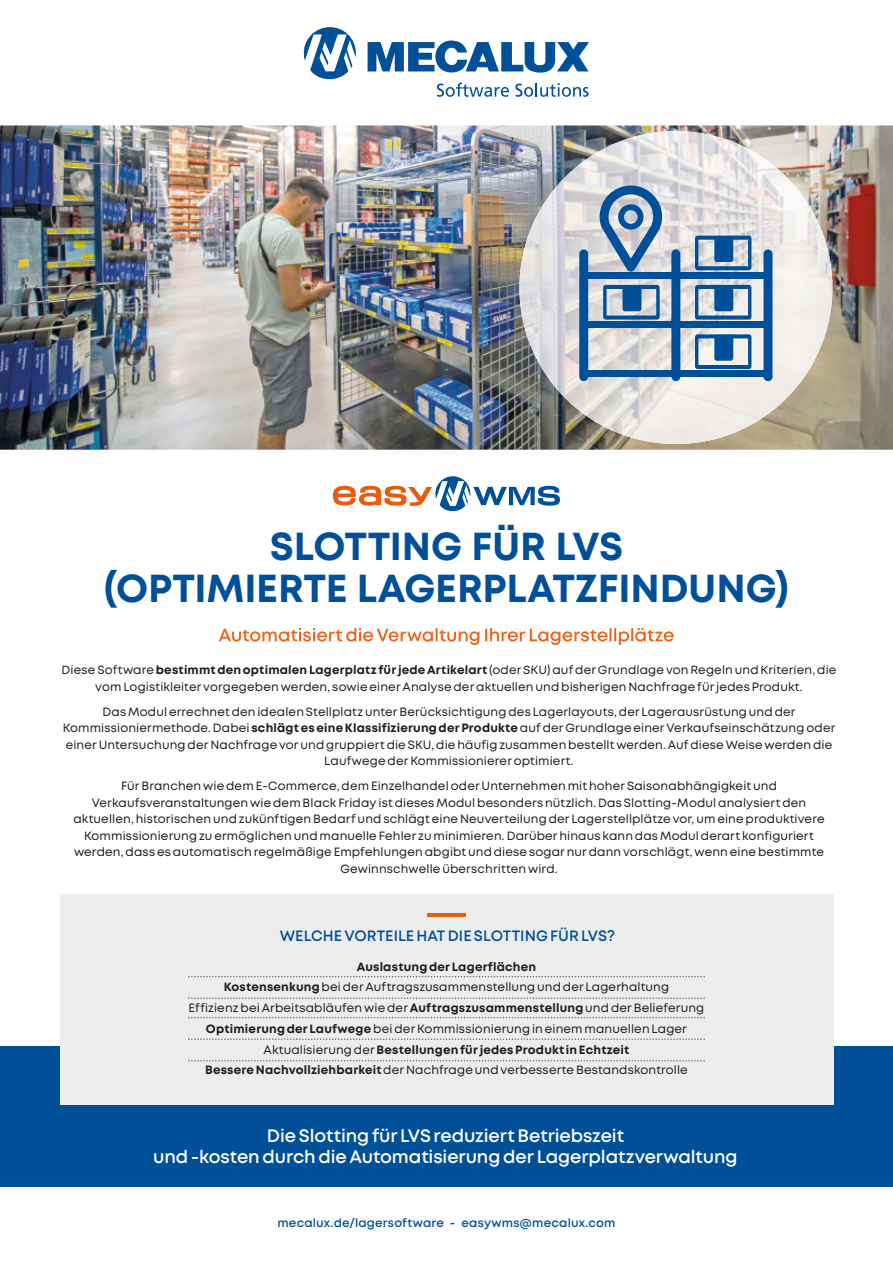
<style>
.page{position:relative;width:893px;height:1263px;background:#fff}
.page>*{position:absolute;margin:0;border:0;box-sizing:border-box;transform-origin:0 0}
.t1{font:700 39px/42px "Mont";letter-spacing:-.005em;color:#005099;text-align:center}
.t2{font:600 18px/21px "Mont";letter-spacing:-.005em;color:#fff;text-align:center}
.t3{font:600 15px "Mont";letter-spacing:.005em;color:#005099}
.t4{font:12px/16.5px "Mont";letter-spacing:.01em;color:#1d1d1b;text-align:center}
.t5{font:600 12px "Mont";letter-spacing:.015em;color:#005099}
.s1{font-weight:700}
</style>
<div class="page">
<img style="left:63px;top:665px;width:55px;height:1px">
<img style="left:157px;top:665px;width:311px;height:1px">
<img style="left:490px;top:665px;width:338px;height:1px">
<img style="left:219px;top:628px;width:455px;height:17px">
<img style="left:0;top:125px;width:893px;height:325px">
<img style="left:519px;top:131px;width:209px;height:313px">
<img style="left:728px;top:140px;width:104px;height:295px">
<div style="left:579px;top:249px;width:9px;height:132px;background:#005099;border-radius:4px"></div>
<div style="left:763px;top:249px;width:9px;height:132px;background:#005099;border-radius:4px"></div>
<div style="left:671px;top:249px;width:9px;height:132px;background:#005099;border-radius:4px"></div>
<div style="left:585px;top:371px;width:182px;height:6px;background:#005099"></div>
<div style="left:585px;top:322px;width:182px;height:6px;background:#005099"></div>
<div style="left:585px;top:272px;width:182px;height:7px;background:#005099"></div>
<svg style="left:603px;top:285px;width:57px;height:35px;background:#6992b8"></svg>
<svg style="left:695px;top:285px;width:56px;height:35px;background:#6e96bb"></svg>
<svg style="left:695px;top:236px;width:56px;height:34px;background:#6992b9"></svg>
<svg style="left:695px;top:334px;width:56px;height:35px;background:#729abf"></svg>
<svg style="left:600px;top:185px;width:62px;height:87px;background:#86a3c0"></svg>
<div style="left:0;top:1046px;width:893px;height:140px;background:#005099"></div>
<div style="left:60px;top:894px;width:773px;height:210px;background:#ededed"></div>
<svg style="left:188px;top:976px;width:517px;height:1px"></svg>
<svg style="left:188px;top:997px;width:517px;height:2px"></svg>
<svg style="left:188px;top:1017px;width:517px;height:1px"></svg>
<svg style="left:188px;top:1038px;width:517px;height:2px"></svg>
<svg style="left:188px;top:1060px;width:517px;height:1px"></svg>
<hr style="left:427px;top:913px;width:39px;height:3px;background:#ea5b0c">
<svg style="left:437px;top:83px;width:72px;height:14px"></svg>
<svg style="left:515px;top:83px;width:74px;height:14px"></svg>
<svg style="left:303px;top:27px;width:53px;height:52px"></svg>
<svg style="left:368px;top:41px;width:221px;height:32px"></svg>
<svg style="left:333px;top:476px;width:227px;height:35px"></svg>
<h1 class="t1" style="left:104px;top:525px;width:687px">SLOTTING FÜR LVS<br>(OPTIMIERTE LAGERPLATZFINDUNG)</h1>
<p class="t4" style="left:62px;top:662px;width:776px">Diese Software <span class="s1">bestimmt den optimalen Lagerplatz für jede Artikelart</span> (oder SKU) auf der Grundlage von Regeln und Kriterien, die vom Logistikleiter vorgegeben werden, sowie einer Analyse der aktuellen und bisherigen Nachfrage für jedes Produkt.</p>
<p class="t4" style="left:63px;top:703px;width:774px">Das Modul errechnet den idealen Stellplatz unter Berücksichtigung des Lagerlayouts, der Lagerausrüstung und der Kommissioniermethode. Dabei <span class="s1">schlägt es eine Klassifizierung der Produkte</span> auf der Grundlage einer Verkaufseinschätzung oder einer Untersuchung der Nachfrage vor und gruppiert die SKU, die häufig zusammen bestellt werden. Auf diese Weise werden die Laufwege der Kommissionierer optimiert.</p>
<p class="t4" style="left:73px;top:778px;width:753px">Für Branchen wie dem E-Commerce, dem Einzelhandeloder Unternehmen mit hoher Saisonabhängigkeit und Verkaufsveranstaltungen wie dem Black Friday ist dieses Modul besonders nützlich. Das Slotting-Modul analysiert den aktuellen, historischen und zukünftigen Bedarf und schlägt eine Neuverteilung der Lagerstellplätze vor, um eine produktivere Kommissionierung zu ermöglichen und manuelle Fehler zu minimieren. Darüber hinaus kann das Modul derart konfiguriert werden, dass es automatisch regelmäßige Empfehlungen abgibt und diese sogar nur dann vorschlägt, wenn eine bestimmte Gewinnschwelle überschritten wird.</p>
<p class="t3" style="left:280px;top:926px;width:337px">WELCHE VORTEILE HAT DIE SLOTTING FÜR LVS?</p>
<p class="t4" style="left:189px;top:956px;width:517px;line-height:20.7px"><span class="s1">Auslastung der Lagerflächen<br>Kostensenkung</span> bei der Auftragszusammenstellung und der Lagerhaltung<br>Effizienz bei Arbeitsabläufen wie der <span class="s1">Auftragszusammenstellung</span> und der Belieferung <span class="s1">Optimierung der Laufwege</span> bei der Kommissionierung in einem manuellen Lager Aktualisierung der <span class="s1">Bestellungen für jedes Produkt in Echtzeit<br>Bessere Nachvollziehbarkeit</span> der Nachfrage und verbesserte Bestandskontrolle</p>
<h2 class="t2" style="left:153px;top:1125px;width:586px">Die Slotting für LVS reduziert Betriebszeit<br>und -kosten durch die Automatisierung der Lagerplatzverwaltung</h2>
<p class="t5" style="left:277px;top:1215px;width:340px">mecalux.de/lagersoftware - easywms@mecalux.com</p>
</div>
